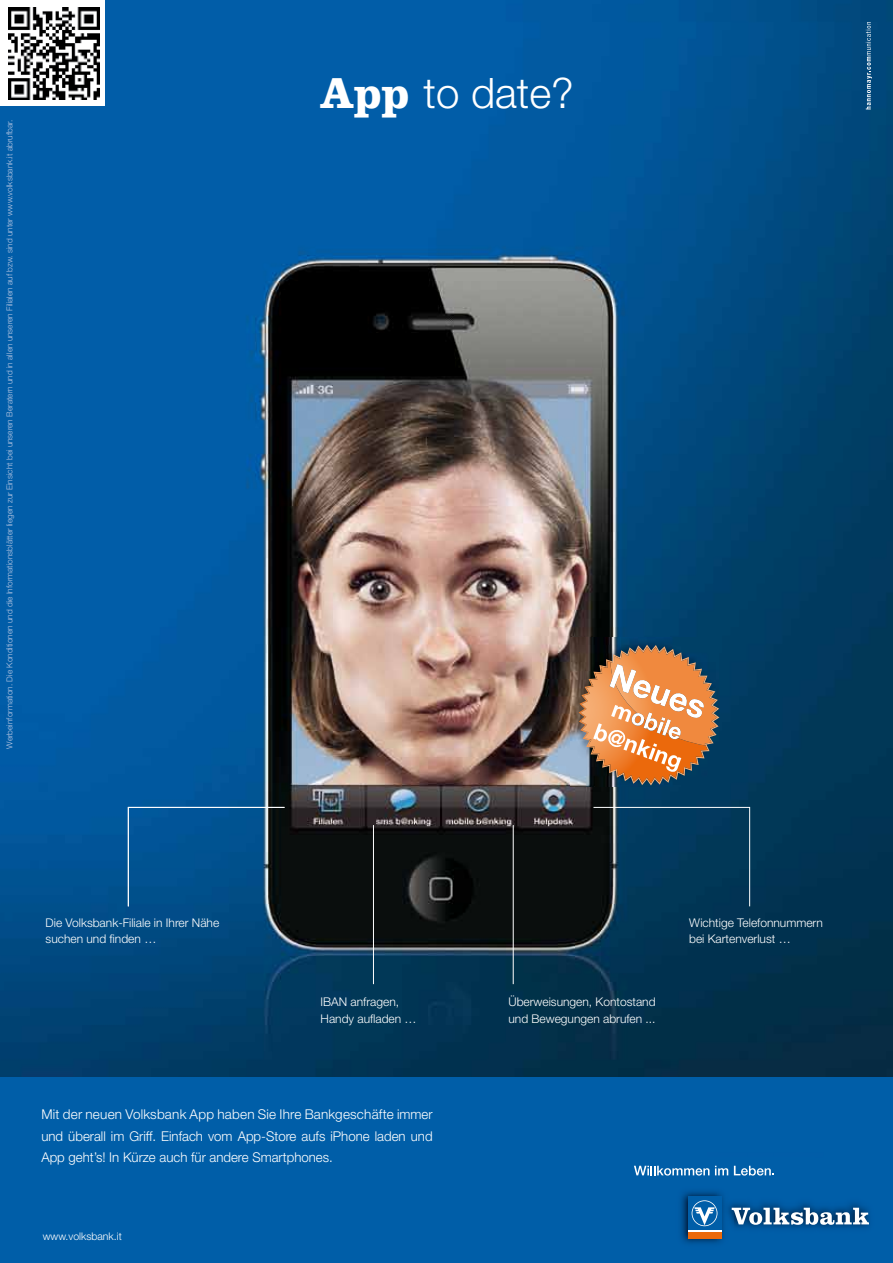
<style>
.page{position:relative;width:893px;height:1263px;background:#fff}
.page>*{position:absolute;margin:0;border:0;box-sizing:border-box;transform-origin:0 0}
.t1{font:300 42px "Helvetica Neue";color:#fff}
.t2{font:300 13.5px/21.5px "Helvetica Neue";color:#fff;text-align:justify}
.t3{font:300 12px/16.5px "Helvetica Neue";color:#fff}
.t4{font:300 10.5px "Helvetica Neue";color:#fff}
.t5{font:300 8.25px "Helvetica Neue";color:#bcc9e4}
.s1{font-family:"Clarendon";font-weight:700;font-size:45px}
</style>
<div class="page">
<img style="left:0;top:0;width:893px;height:1077px">
<div style="left:0;top:1077px;width:893px;height:186px;background:#005ea8"></div>
<div style="left:0;top:0;width:105px;height:106px;background:#fff"></div>
<img style="left:8px;top:8px;width:92px;height:91px">
<svg style="left:866px;top:22px;width:6px;height:87px"></svg>
<hr style="left:373px;top:825px;width:1px;height:159px;background:#fff">
<img style="left:676px;top:1175px;width:17px;height:69px">
<img style="left:693px;top:1165px;width:109px;height:79px">
<img style="left:855px;top:1203px;width:15px;height:25px">
<img style="left:802px;top:1203px;width:53px;height:26px">
<hr style="left:688px;top:1229px;width:33px;height:4px;background:#fff">
<div style="left:688px;top:1196px;width:33px;height:34px;background:#005ea8"></div>
<svg style="left:692px;top:1200px;width:25px;height:26px"></svg>
<div style="left:688px;top:1232px;width:33px;height:7px;background:#eb690b"></div>
<svg style="left:732px;top:1208px;width:137px;height:17px;background:#7799b7"></svg>
<svg style="left:634px;top:1166px;width:75px;height:9px"></svg>
<svg style="left:715px;top:1166px;width:13px;height:9px"></svg>
<svg style="left:734px;top:1166px;width:40px;height:9px"></svg>
<svg style="left:128px;top:807px;width:157px;height:100px;background:#0a5085"></svg>
<svg style="left:593px;top:807px;width:157px;height:100px;background:#093855"></svg>
<hr style="left:513px;top:825px;width:1px;height:159px;background:#fff">
<img style="left:570px;top:637px;width:149px;height:149px">
<svg style="left:579px;top:645px;width:140px;height:140px;background:#b6825b"></svg>
<p class="t5" style="left:4px;top:749px;width:630px;rotate:-90deg">Werbeinformation. Die Konditionen und die Informationsblätter liegen zur Einsicht bei unseren Beratern und in allen unseren Filialen auf bzw. sind unter www.volksbank.it abrufbar.</p>
<h1 class="t1" style="left:320px;top:67px;width:255px"><span class="s1">App</span> to date?</h1>
<p class="t3" style="left:46px;top:914px;width:175px">Die Volksbank-Filiale in Ihrer Nähe suchen und finden …</p>
<p class="t3" style="left:689px;top:914px;width:135px">Wichtige Telefonnummern bei Kartenverlust …</p>
<p class="t3" style="left:321px;top:993px;width:98px">IBAN anfragen,<br>Handy aufladen …</p>
<p class="t3" style="left:508px;top:993px;width:149px">Überweisungen, Kontostand und Bewegungen abrufen ...</p>
<p class="t2" style="left:41px;top:1103px;width:393px">Mit der neuen Volksbank App haben Sie Ihre Bankgeschäfte immer und überall im Griff. Einfach vom App-Store aufs iPhone laden und App geht’s! In Kürze auch für andere Smartphones.</p>
<p class="t4" style="left:43px;top:1230px;width:80px">www.volksbank.it</p>
</div>
